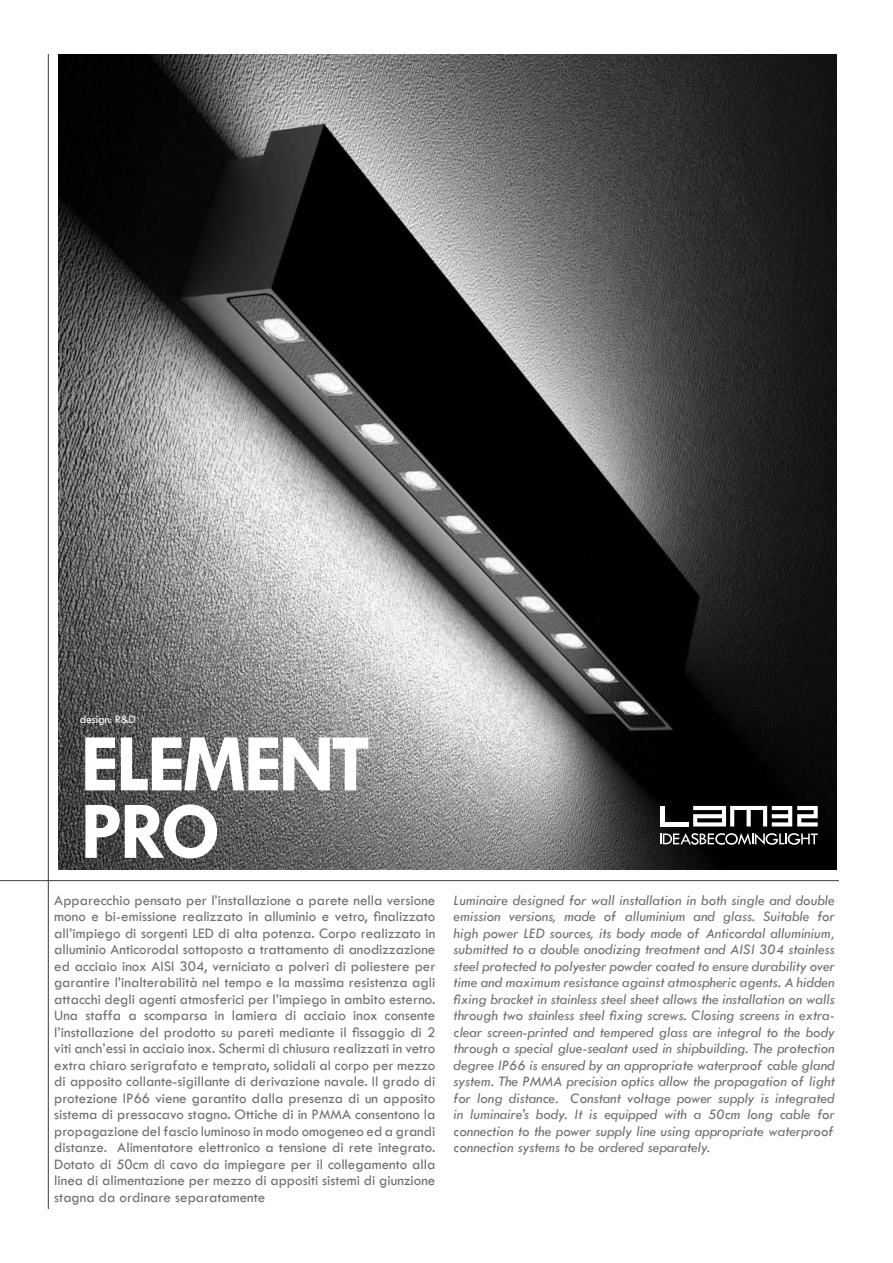
<style>
.page{position:relative;width:893px;height:1263px;background:#fff}
.page>*{position:absolute;margin:0;border:0;box-sizing:border-box;transform-origin:0 0}
.t1{font:700 82.5px/67.5px "Tw Cen";letter-spacing:-.05em;color:#fff}
.t2{font:15px/16.5px "Tw Cen";color:#706f6f;text-align:justify}
.t3{font:italic 15px/16.5px "Tw Cen";color:#706f6f;text-align:justify}
.t4{font:12px "Tw Cen";letter-spacing:-.02em;color:#fff}
</style>
<div class="page">
<img style="left:58px;top:54px;width:779px;height:816px">
<hr style="left:0;top:880px;width:839px;height:1px;background:#3c3c3b">
<hr style="left:48px;top:54px;width:1px;height:1155px;background:#3c3c3b">
<hr style="left:660px;top:822px;width:29px;height:4px;background:#fff">
<hr style="left:660px;top:806px;width:4px;height:20px;background:#fff">
<svg style="left:693px;top:806px;width:125px;height:20px"></svg>
<svg style="left:660px;top:833px;width:158px;height:12px"></svg>
<p class="t4" style="left:80px;top:712px;width:57px">design: R&amp;D</p>
<h1 class="t1" style="left:80px;top:728px;width:292px">ELEMENT<br>PRO</h1>
<p class="t2" style="left:54px;top:892px;width:383px">Apparecchio pensato per l’installazione a parete nella versione mono e bi-emissione realizzato in alluminio e vetro, finalizzato all’impiego di sorgenti LED di alta potenza. Corpo realizzato in alluminio Anticorodal sottoposto a trattamento di anodizzazione ed acciaio inox AISI 304, verniciato a polveri di poliestere per garantire l’inalterabilità nel tempo e la massima resistenza agli attacchi degli agenti atmosferici per l’impiego in ambito esterno.<br>Una staffa a scomparsa in lamiera di acciaio inox consente l’installazione del prodotto su pareti mediante il fissaggio di 2 viti anch’essi in acciaio inox. Schermi di chiusura realizzati in vetro extra chiaro serigrafato e temprato, solidali al corpo per mezzo di apposito collante-sigillante di derivazione navale. Il grado di protezione IP66 viene garantito dalla presenza di un apposito sistema di pressacavo stagno. Ottiche di in PMMA consentono la propagazione del fascio luminoso in modo omogeneo ed a grandi distanze. Alimentatore elettronico a tensione di rete integrato.<br>Dotato di 50cm di cavo da impiegare per il collegamento alla linea di alimentazione per mezzo di appositi sistemi di giunzione stagna da ordinare separatamente</p>
<p class="t3" style="left:454px;top:892px;width:383px">Luminaire designed for wall installation in both single and double emission versions, made of alluminium and glass. Suitable for high power LED sources, its body made of Anticordal alluminium, submitted to a double anodizing treatment and AISI 304 stainless steel protected to polyester powder coated to ensure durability over time and maximum resistance against atmospheric agents. A hidden fixing bracket in stainless steel sheet allows the installation on walls through two stainless steel fixing screws. Closing screens in extra&shy;clear screen-printed and tempered glass are integral to the body through a special glue-sealant used in shipbuilding. The protection degree IP66 is ensured by an appropriate waterproof cable gland system. The PMMA precision optics allow the propagation of light for long distance. Constant voltage power supply is integrated in luminaire’s body. It is equipped with a 50cm long cable for connection to the power supply line using appropriate waterproof connection systems to be ordered separately.</p>
</div>
